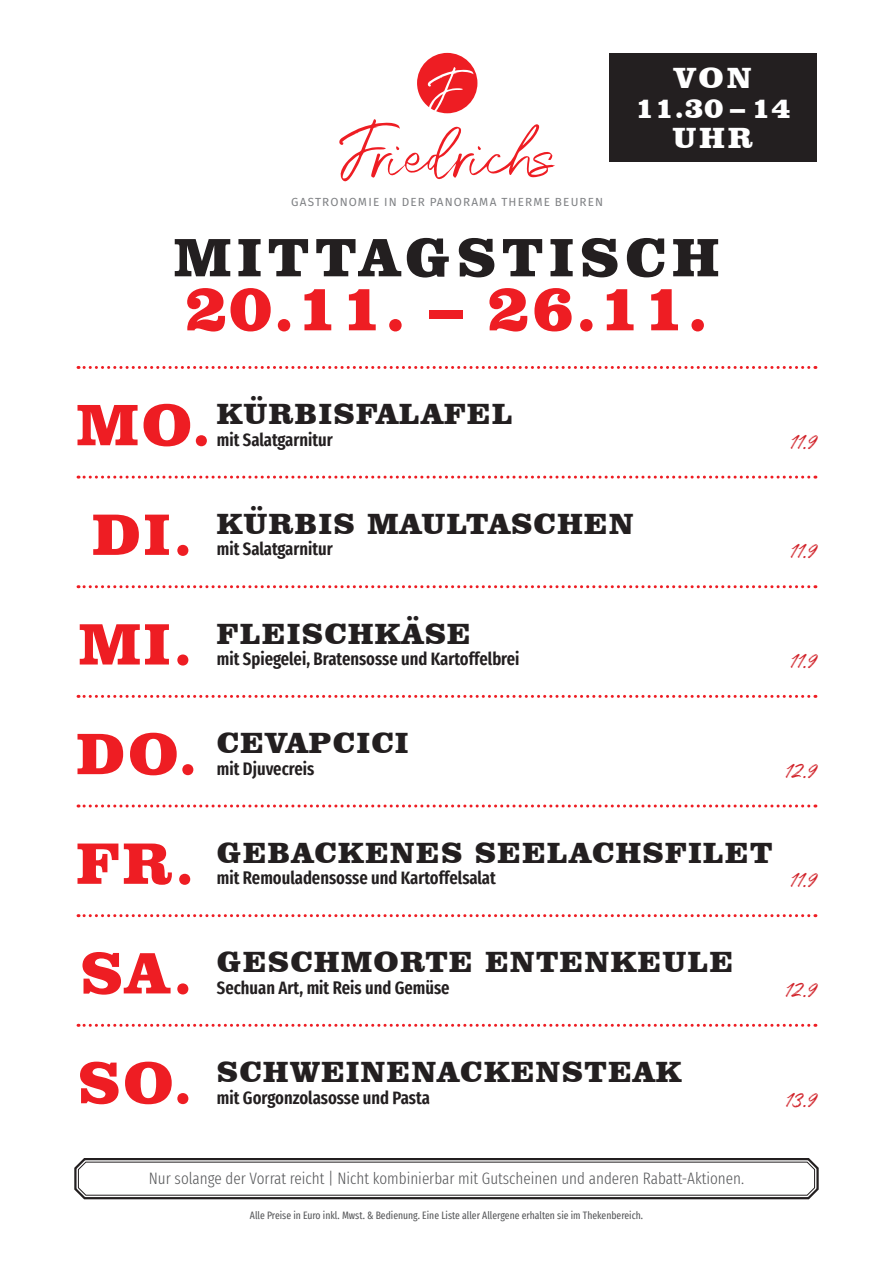
<style>
.page{position:relative;width:893px;height:1263px;background:#fff}
.page>*{position:absolute;margin:0;border:0;box-sizing:border-box;transform-origin:0 0}
.t1{font:900 67.5px "Clarendon BT";letter-spacing:.01em;color:#ee1d23}
.t2{font:900 55.5px "Clarendon BT";letter-spacing:.11em;color:#231f20}
.t3{font:900 30px "Clarendon BT";letter-spacing:.05em;color:#231f20}
.t4{font:900 30px/30px "Clarendon BT";letter-spacing:.095em;color:#fff;text-align:center}
.t5{font:24px "Authenia";color:#d1232a}
.t6{font:600 extra-condensed 18px "Fira Sans";color:#231f20}
.t7{font:300 extra-condensed 16.5px "Fira Sans";color:#57585a}
.t8{font:11.7px "Fira Sans";letter-spacing:.095em;color:#808285}
.t9{font:extra-condensed 10.5px "Fira Sans";color:#57585a}
.s1{font-size:60px;color:#ee1d23}
</style>
<div class="page">
<svg style="left:417px;top:53px;width:60px;height:60px"></svg>
<svg style="left:339px;top:119px;width:216px;height:63px"></svg>
<svg style="left:74px;top:1158px;width:745px;height:42px"></svg>
<div style="left:78px;top:1162px;width:737px;height:33px;border:1px solid #231f20;border-radius:7px"></div>
<div style="left:609px;top:53px;width:207px;height:108px;background:#231f20"></div>
<svg style="left:78px;top:366px;width:738px;height:3px"></svg>
<svg style="left:78px;top:476px;width:738px;height:3px"></svg>
<svg style="left:78px;top:585px;width:738px;height:3px"></svg>
<svg style="left:78px;top:695px;width:738px;height:3px"></svg>
<svg style="left:78px;top:804px;width:738px;height:3px"></svg>
<svg style="left:78px;top:914px;width:738px;height:3px"></svg>
<svg style="left:78px;top:1024px;width:738px;height:3px"></svg>
<p class="t8" style="left:291px;top:195px;width:313px">GASTRONOMIE IN DER PANORAMA THERME BEUREN</p>
<h3 class="t4" style="left:635px;top:63px;width:157px">VON<br>11.30 – 14<br>UHR</h3>
<h2 class="t2" style="left:174px;top:223px;width:547px">MITTAGSTISCH</h2>
<h1 class="t1" style="left:184px;top:265px;width:526px">20.11. – 26.11.</h1>
<h3 class="t3" style="left:77px;top:395px;width:438px"><span class="s1">MO.</span> KÜRBISFALAFEL</h3>
<p class="t6" style="left:217px;top:425px;width:117px">mit Salatgarnitur</p>
<h3 class="t5" style="left:789px;top:430px;width:29px">11.9</h3>
<h3 class="t3" style="left:92px;top:505px;width:543px"><span class="s1">DI.</span> KÜRBIS MAULTASCHEN</h3>
<p class="t6" style="left:217px;top:535px;width:117px">mit Salatgarnitur</p>
<h3 class="t5" style="left:789px;top:539px;width:29px">11.9</h3>
<h3 class="t3" style="left:79px;top:615px;width:393px"><span class="s1">MI.</span> FLEISCHKÄSE</h3>
<p class="t6" style="left:217px;top:644px;width:304px">mit Spiegelei, Bratensosse und Kartoffelbrei</p>
<h3 class="t5" style="left:789px;top:649px;width:29px">11.9</h3>
<h3 class="t3" style="left:77px;top:724px;width:333px"><span class="s1">DO.</span> CEVAPCICI</h3>
<p class="t6" style="left:217px;top:754px;width:99px">mit Djuvecreis</p>
<h3 class="t5" style="left:784px;top:759px;width:33px">12.9</h3>
<h3 class="t3" style="left:77px;top:834px;width:697px"><span class="s1">FR.</span> GEBACKENES SEELACHSFILET</h3>
<p class="t6" style="left:217px;top:863px;width:281px">mit Remouladensosse und Kartoffelsalat</p>
<h3 class="t5" style="left:789px;top:868px;width:29px">11.9</h3>
<h3 class="t3" style="left:80px;top:943px;width:654px"><span class="s1">SA.</span> GESCHMORTE ENTENKEULE</h3>
<p class="t6" style="left:217px;top:973px;width:234px">Sechuan Art, mit Reis und Gemüse</p>
<h3 class="t5" style="left:784px;top:978px;width:33px">12.9</h3>
<h3 class="t3" style="left:78px;top:1053px;width:605px"><span class="s1">SO.</span> SCHWEINENACKENSTEAK</h3>
<p class="t6" style="left:217px;top:1083px;width:215px">mit Gorgonzolasosse und Pasta</p>
<h3 class="t5" style="left:785px;top:1088px;width:33px">13.9</h3>
<p class="t7" style="left:149px;top:1167px;width:597px">Nur solange der Vorrat reicht | Nicht kombinierbar mit Gutscheinen und anderen Rabatt-Aktionen.</p>
<p class="t9" style="left:250px;top:1207px;width:395px">Alle Preise in Euro inkl. Mwst. &amp; Bedienung. Eine Liste aller Allergene erhalten sie im Thekenbereich.</p>
</div>
